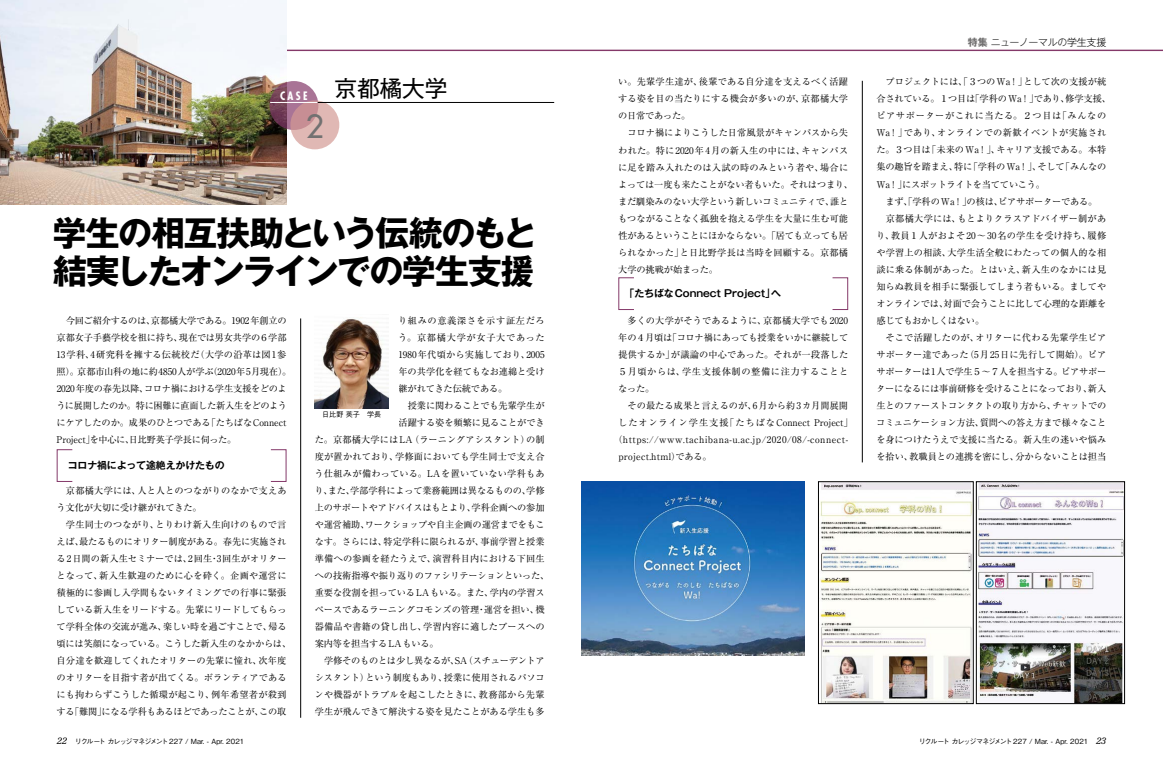
<style>
.page{position:relative;width:1163px;height:766px;background:#fff}
.page>*{position:absolute;margin:0;border:0;box-sizing:border-box;transform-origin:0 0}
.t1{font:700 34px/37.6px "Gothic MB101 Pro";letter-spacing:-.05em;color:#000}
.t2{font:500 31.2px "Futura Std";color:#727171}
.t3{font:22.7px "Gothic MB101 Pro";letter-spacing:-.01em;color:#000}
.t4{font:700 condensed 11.3px "Futura Std";color:#fff}
.t5{font:700 9.9px "Gothic MB101 Pro De";letter-spacing:-.01em;color:#000}
.t6{font:300 9.9px "Gothic MB101 Pro";letter-spacing:-.03em;color:#000}
.t7{font:9.2px/17px "Ryumin Pro";letter-spacing:-.005em;color:#000}
.t8{font:9.2px "Ryumin Pro";letter-spacing:.015em;color:#000}
.t9{font:9.2px "Ryumin Pro";letter-spacing:-.025em;color:#000}
.t10{font:9.2px "Ryumin Pro";letter-spacing:.02em;color:#000}
.t11{font:9.2px "Ryumin Pro";letter-spacing:.05em;color:#000}
.t12{font:9.2px "Ryumin Pro";letter-spacing:.085em;color:#000}
.t13{font:9.2px "Ryumin Pro";letter-spacing:.025em;color:#000}
.t14{font:9.2px "Ryumin Pro";letter-spacing:-.03em;color:#000}
.t15{font:italic 9.2px "Century Old Style Std";color:#000}
.t16{font:500 7.1px "Gothic BBB Pro";letter-spacing:-.09em;color:#000}
.t17{font:500 7.1px "Gothic BBB Pro";letter-spacing:-.055em;color:#000}
.s1{font-weight:700;color:#727171}
</style>
<div class="page">
<hr style="left:300px;top:318px;width:1px;height:399px;background:#000">
<hr style="left:862px;top:81px;width:1px;height:381px;background:#000">
<img style="left:315px;top:317px;width:73px;height:91px">
<img style="left:581px;top:481px;width:223px;height:174px">
<img style="left:978px;top:483px;width:144px;height:218px">
<div style="left:976px;top:481px;width:148px;height:222px;border:1px solid #000"></div>
<img style="left:820px;top:483px;width:151px;height:218px">
<div style="left:818px;top:481px;width:155px;height:222px;border:1px solid #000"></div>
<div style="left:832px;top:277px;width:16px;height:33px;border:1px solid #843969"></div>
<div style="left:618px;top:277px;width:16px;height:33px;border:1px solid #843969"></div>
<hr style="left:0;top:50px;width:1162px;height:1px;background:#843969">
<img style="left:0;top:0;width:286px;height:205px">
<svg style="left:269px;top:81px;width:49px;height:49px"></svg>
<svg style="left:290px;top:100px;width:49px;height:49px;background:#d8abaa"></svg>
<hr style="left:270px;top:102px;width:47px;height:1px;background:#fff">
<hr style="left:317px;top:102px;width:237px;height:1px;background:#000">
<p class="t4" style="left:280px;top:89px;width:29px">CASE</p>
<h2 class="t2" style="left:306px;top:106px;width:20px">2</h2>
<h3 class="t3" style="left:334px;top:69px;width:114px">京都橘大学</h3>
<h1 class="t1" style="left:53px;top:210px;width:486px">学生の相互扶助という伝統のもと結実したオンラインでの学生支援</h1>
<p class="t7" style="left:56px;top:311px;width:236px;text-indent:10px">今回ご紹介するのは、京都橘大学である。1902年創立の京都女子手藝学校を祖に持ち、現在では男女共学の６学部<br>13学科、4研究科を擁する伝統校だ（大学の沿革は図1参照）。京都市山科の地に約4850人が学ぶ（2020年5月現在）。<br>2020年度の春先以降、コロナ禍における学生支援をどのように展開したのか。特に困難に直面した新入生をどのようにケアしたのか。成果のひとつである「たちばなConnect<br>Project」を中心に、日比野英子学長に伺った。</p>
<p class="t5" style="left:68px;top:457px;width:158px">コロナ禍によって途絶えかけたもの</p>
<p class="t7" style="left:56px;top:481px;width:231px;text-indent:9px">京都橘大学には、人と人とのつながりのなかで支えあう文化が大切に受け継がれてきた。</p>
<p class="t7" style="left:56px;top:515px;width:236px;text-align:center">学生同士のつながり、とりわけ新入生向けのもので言<br>えば、最たるものにオリター制度がある。春先に実施される2日間の新入生セミナーでは、2回生・3回生がオリターとなって、新入生歓迎のために心を砕く。企画や運営に積極的に参画し入学間もないタイミングでの行事に緊張している新入生をリードする。先輩にリードしてもらって学科全体の交流が進み、楽しい時を過ごすことで、帰る頃には笑顔になっている。こうした新入生のなかからは、自分達を歓迎してくれたオリターの先輩に憧れ、次年度のオリターを目指す者が出てくる。ボランティアであるにも拘わらずこうした循環が起こり、例年希望者が殺到する「難関」になる学科もあるほどであったことが、この取</p>
<p class="t7" style="left:398px;top:311px;width:148px;text-align:justify">り組みの意義深さを示す証左だろう。京都橘大学が女子大であった1980年代頃から実施しており、2005年の共学化を経てもなお連綿と受け継がれてきた伝統である。</p>
<p class="t7" style="left:407px;top:396px;width:138px">授業に関わることでも先輩学生が</p>
<p class="t7" style="left:398px;top:413px;width:148px">活躍する姿を頻繁に見ることができ</p>
<p class="t7" style="left:315px;top:430px;width:231px">た。京都橘大学にはLA（ラーニングアシスタント）の制</p>
<p class="t8" style="left:315px;top:449px;width:231px">度が置かれており、学修面においても学生同士で支え合</p>
<p class="t10" style="left:314px;top:466px;width:231px">う仕組みが備わっている。LAを置いていない学科もあ</p>
<p class="t7" style="left:314px;top:481px;width:231px">り、また、学部学科によって業務範囲は異なるものの、学修</p>
<p class="t7" style="left:315px;top:498px;width:231px">上のサポートやアドバイスはもとより、学科企画への参加</p>
<p class="t9" style="left:315px;top:517px;width:231px">や運営補助、ワークショップや自主企画の運営までをもこ</p>
<p class="t7" style="left:314px;top:532px;width:231px">なす。さらには、特定学科に限られるが、事前学習と授業</p>
<p class="t8" style="left:315px;top:551px;width:231px">準備への参画を経たうえで、演習科目内における下回生</p>
<p class="t9" style="left:315px;top:568px;width:236px">への技術指導や振り返りのファシリテーションといった、</p>
<p class="t7" style="left:315px;top:583px;width:231px">重要な役割を担っているLAもいる。また、学内の学習ス</p>
<p class="t7" style="left:315px;top:600px;width:231px">ペースであるラーニングコモンズの管理・運営を担い、機</p>
<p class="t8" style="left:315px;top:619px;width:231px">器備品や書籍の貸し出し、学習内容に適したブースへの</p>
<p class="t7" style="left:315px;top:634px;width:125px">案内等を担当するLAもいる。</p>
<p class="t9" style="left:324px;top:653px;width:222px">学修そのものとは少し異なるが、SA（スチューデントア</p>
<p class="t7" style="left:314px;top:668px;width:231px">シスタント）という制度もあり、授業に使用されるパソコ</p>
<p class="t8" style="left:314px;top:687px;width:231px">ンや機器がトラブルを起こしたときに、教務部から先輩</p>
<p class="t7" style="left:315px;top:702px;width:231px">学生が飛んできて解決する姿を見たことがある学生も多</p>
<p class="t17" style="left:322px;top:408px;width:61px">日比野 英子　学長</p>
<p class="t7" style="left:618px;top:73px;width:231px;text-align:justify">い。先輩学生達が、後輩である自分達を支えるべく活躍する姿を目の当たりにする機会が多いのが、京都橘大学の日常であった。</p>
<p class="t7" style="left:618px;top:124px;width:236px;text-indent:9px">コロナ禍によりこうした日常風景がキャンパスから失われた。特に2020年4月の新入生の中には、キャンパスに足を踏み入れたのは入試の時のみという者や、場合によっては一度も来たことがない者もいた。それはつまり、まだ馴染みのない大学という新しいコミュニティで、誰ともつながることなく孤独を抱える学生を大量に生む可能性があるということにほかならない。「居ても立っても居られなかった」と日比野学長は当時を回顧する。京都橘大学の挑戦が始まった。</p>
<p class="t5" style="left:624px;top:285px;width:158px">「たちばなConnect Project」へ</p>
<p class="t7" style="left:618px;top:311px;width:232px;text-align:justify;text-indent:9px">多くの大学がそうであるように、京都橘大学でも2020年の４月頃は「コロナ禍にあっても授業をいかに継続して提供するか」が議論の中心であった。それが一段落した５月頃からは、学生支援体制の整備に注力することとなった。</p>
<p class="t7" style="left:627px;top:396px;width:222px">その最たる成果と言えるのが、6月から約3カ月間展開</p>
<p class="t12" style="left:618px;top:415px;width:236px">したオンライン学生支援「たちばなConnect Project」</p>
<p class="t11" style="left:613px;top:432px;width:236px">（https://www.tachibana-u.ac.jp/2020/08/-connect-</p>
<p class="t13" style="left:618px;top:449px;width:95px">project.html）である。</p>
<p class="t6" style="left:967px;top:34px;width:140px"><span class="s1">特集</span>ニューノーマルの学生支援</p>
<p class="t7" style="left:876px;top:73px;width:236px;text-indent:9px">プロジェクトには、「３つのWa！」として次の支援が統合されている。１つ目は「学科のWa！」であり、修学支援、ピアサポーターがこれに当たる。２つ目は「みんなの<br>Wa！」であり、オンラインでの新歓イベントが実施された。３つ目は「未来のWa！」、キャリア支援である。本特集の趣旨を踏まえ、特に「学科のWa！」、そして「みんなの<br>Wa！」にスポットライトを当てていこう。</p>
<p class="t7" style="left:885px;top:192px;width:213px">まず、「学科のWa！」の核は、ピアサポーターである。</p>
<p class="t10" style="left:885px;top:211px;width:222px">京都橘大学には、もとよりクラスアドバイザー制があ</p>
<p class="t10" style="left:876px;top:228px;width:231px">り、教員１人がおよそ20～30名の学生を受け持ち、履修</p>
<p class="t8" style="left:876px;top:245px;width:231px">や学習上の相談、大学生活全般にわたっての個人的な相</p>
<p class="t8" style="left:876px;top:262px;width:231px">談に乗る体制があった。とはいえ、新入生のなかには見</p>
<p class="t7" style="left:876px;top:277px;width:231px">知らぬ教員を相手に緊張してしまう者もいる。ましてや</p>
<p class="t7" style="left:876px;top:294px;width:231px">オンラインでは、対面で会うことに比して心理的な距離を</p>
<p class="t14" style="left:876px;top:313px;width:109px">感じてもおかしくはない。</p>
<p class="t8" style="left:885px;top:330px;width:222px">そこで活躍したのが、オリターに代わる先輩学生ピア</p>
<p class="t7" style="left:876px;top:345px;width:231px">サポーター達であった（5月25日に先行して開始）。ピア</p>
<p class="t7" style="left:876px;top:362px;width:231px">サポーターは1人で学生５～７人を担当する。ピアサポー</p>
<p class="t9" style="left:876px;top:381px;width:231px">ターになるには事前研修を受けることになっており、新入</p>
<p class="t9" style="left:876px;top:398px;width:231px">生とのファーストコンタクトの取り方から、チャットでの</p>
<p class="t7" style="left:876px;top:413px;width:231px">コミュニケーション方法、質問への答え方まで様々なこと</p>
<p class="t7" style="left:876px;top:430px;width:231px">を身につけたうえで支援に当たる。新入生の迷いや悩み</p>
<p class="t7" style="left:876px;top:447px;width:231px">を拾い、教職員との連携を密にし、分からないことは担当</p>
<p class="t15" style="left:57px;top:734px;width:11px">22</p>
<p class="t15" style="left:1096px;top:734px;width:11px">23</p>
<p class="t16" style="left:75px;top:735px;width:171px">リクルート カレッジマネジメント 227 / Mar. - Apr. 2021</p>
<p class="t16" style="left:918px;top:735px;width:171px">リクルート カレッジマネジメント 227 / Mar. - Apr. 2021</p>
</div>
